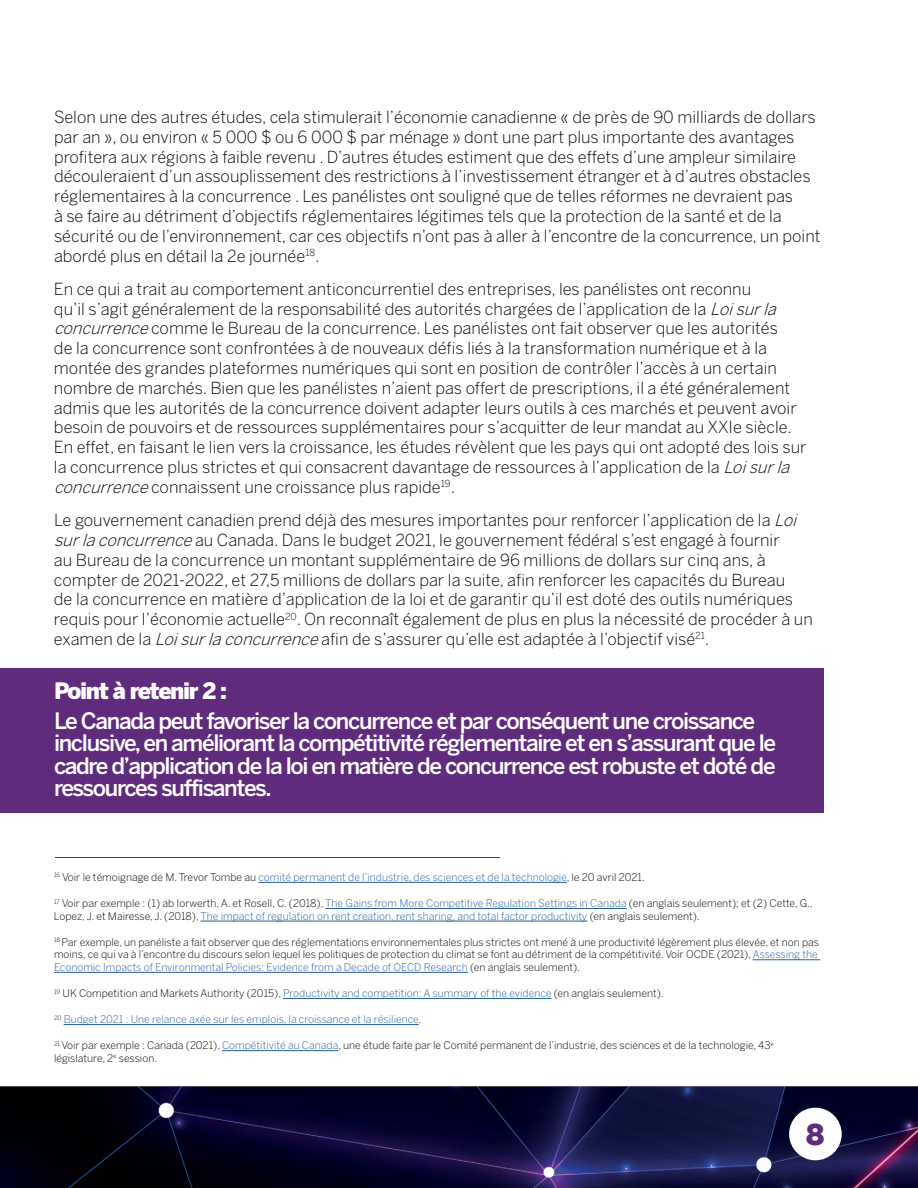
<style>
.page{position:relative;width:918px;height:1188px;background:#fff}
.page>*{position:absolute;margin:0;border:0;box-sizing:border-box;transform-origin:0 0}
.t1{font:900 30px "Gotham";color:#602a7d}
.t2{font:500 22.5px/22.5px "Benton Sans";letter-spacing:-.06em;color:#fff}
.t3{font:900 22.5px "Benton Sans";letter-spacing:-.06em;color:#fff}
.t4{font:300 16.5px/19.8px "Benton Sans";color:#000}
.t5{font:300 10.5px/12.6px "Benton Sans";color:#000}
.t6{font:300 10.5px "Benton Sans";color:#215e9e}
.s1{font-style:italic}
.s2{color:#000}
.s3{color:#215e9e}
</style>
<div class="page">
<img style="left:0;top:668px;width:918px;height:520px">
<hr style="left:259px;top:882px;width:308px;height:1px;background:#215e9e">
<hr style="left:325px;top:908px;width:302px;height:1px;background:#215e9e">
<hr style="left:201px;top:921px;width:386px;height:1px;background:#215e9e">
<hr style="left:753px;top:960px;width:67px;height:1px;background:#215e9e">
<hr style="left:54px;top:972px;width:414px;height:1px;background:#215e9e">
<hr style="left:283px;top:998px;width:268px;height:1px;background:#215e9e">
<hr style="left:64px;top:1024px;width:355px;height:1px;background:#215e9e">
<hr style="left:222px;top:1050px;width:116px;height:1px;background:#215e9e">
<hr style="left:55px;top:857px;width:444px;height:1px;background:#602a7d">
<div style="left:0;top:669px;width:824px;height:144px;background:#602a7d"></div>
<div style="left:789px;top:1108px;width:53px;height:52px;background:#fff;border-radius:50%"></div>
<p class="t4" style="left:54px;top:107px;width:768px">Selon une des autres études, cela stimulerait l’économie canadienne « de près de 90 milliards de dollars par an », ou environ « 5 000 $ ou 6 000 $ par ménage » dont une part plus importante des avantages profitera aux régions à faible revenu . D’autres études estiment que des effets d’une ampleur similaire découleraient d’un assouplissement des restrictions à l’investissement étranger et à d’autres obstacles réglementaires à la concurrence . Les panélistes ont souligné que de telles réformes ne devraient pas<br>à se faire au détriment d’objectifs réglementaires légitimes tels que la protection de la santé et de la sécurité ou de l’environnement, car ces objectifs n’ont pas à aller à l’encontre de la concurrence, un point abordé plus en détail la 2e journée<sup>18</sup>.</p>
<p class="t4" style="left:54px;top:279px;width:754px">En ce qui a trait au comportement anticoncurrentiel des entreprises, les panélistes ont reconnu<br>qu’il s’agit généralement de la responsabilité des autorités chargées de l’application de la <span class="s1">Loisurla concurrence</span>comme le Bureau de la concurrence. Les panélistes ont fait observer que les autorités<br>de la concurrence sont confrontées à de nouveaux défis liés à la transformation numérique et à la montée des grandes plateformes numériques qui sont en position de contrôler l’accès à un certain nombre de marchés. Bien que les panélistes n’aient pas offert de prescriptions, il a été généralement admis que les autorités de la concurrence doivent adapter leurs outils à ces marchés et peuvent avoir besoin de pouvoirs et de ressources supplémentaires pour s’acquitter de leur mandat au XXIe siècle.<br>En effet, en faisant le lien vers la croissance, les études révèlent que les pays qui ont adopté des lois sur la concurrence plus strictes et qui consacrent davantage de ressources à l’application de la <span class="s1">Loisurla concurrence</span>connaissent une croissance plus rapide<sup>19</sup>.</p>
<p class="t4" style="left:54px;top:510px;width:760px">Le gouvernement canadien prend déjà des mesures importantes pour renforcer l’application de la <span class="s1">Loi surlaconcurrence</span>au Canada. Dans le budget 2021, le gouvernement fédéral s’est engagé à fournir<br>au Bureau de la concurrence un montant supplémentaire de 96 millions de dollars sur cinq ans, à compter de 2021-2022, et 27,5 millions de dollars par la suite, afin renforcer les capacités du Bureau<br>de la concurrence en matière d’application de la loi et de garantir qu’il est doté des outils numériques requis pour l’économie actuelle<sup>20</sup>. On reconnaît également de plus en plus la nécessité de procéder à un examen de la <span class="s1">Loisurlaconcurrence</span>afin de s’assurer qu’elle est adaptée à l’objectif visé<sup>21</sup>.</p>
<h2 class="t3" style="left:54px;top:677px;width:175px">Point à retenir 2 :</h2>
<p class="t2" style="left:54px;top:709px;width:724px">Le Canada peut favoriser la concurrence et par conséquent une croissance inclusive, en améliorant la compétitivité réglementaire et en s’assurant que le cadre d’application de la loi en matière de concurrence est robuste et doté de ressources suffisantes.</p>
<p class="t6" style="left:54px;top:871px;width:592px"><sup>16</sup> <span class="s2">Voir le témoignage de M. Trevor Tombe au</span> comité permanent de l’industrie, des sciences et de la technologie<span class="s2">, le 20 avril 2021.</span></p>
<p class="t5" style="left:54px;top:897px;width:760px"><sup>17</sup> Voir par exemple : (1) ab Iorwerth, A. et Rosell, C. (2018), <span class="s3">The Gains from More Competitive Regulation Settings in Canada</span> (en anglais seulement); et (2) Cette, G.,<br>Lopez, J. et Mairesse, J. (2018), <span class="s3">The impact of regulation on rent creation, rent sharing, and total factor productivity</span> (en anglais seulement).</p>
<p class="t5" style="left:54px;top:936px;width:767px"><sup>18</sup> Par exemple, un panéliste a fait observer que des réglementations environnementales plus strictes ont mené à une productivité légèrement plus élevée, et non pas moins, ce qui va à l’encontre du discours selon lequel les politiques de protection du climat se font au détriment de la compétitivité. Voir OCDE (2021), <span class="s3">Assessing the<br>Economic Impacts of Environmental Policies: Evidence from a Decade of OECD Research</span> (en anglais seulement).</p>
<p class="t5" style="left:54px;top:987px;width:611px"><sup>19</sup> UK Competition and Markets Authority (2015), <span class="s3">Productivity and competition: A summary of the evidence</span> (en anglais seulement).</p>
<p class="t6" style="left:54px;top:1013px;width:369px"><sup>20</sup> Budget 2021 : Une relance axée sur les emplois, la croissance et la résilience<span class="s2">.</span></p>
<p class="t5" style="left:54px;top:1039px;width:721px"><sup>21</sup> Voir par exemple : Canada (2021), <span class="s3">Compétitivité au Canada</span>, une étude faite par le Comité permanent de l’industrie, des sciences et de la technologie, 43<sup>e </sup>législature, 2<sup>e</sup> session.</p>
<h1 class="t1" style="left:806px;top:1117px;width:20px">8</h1>
</div>
